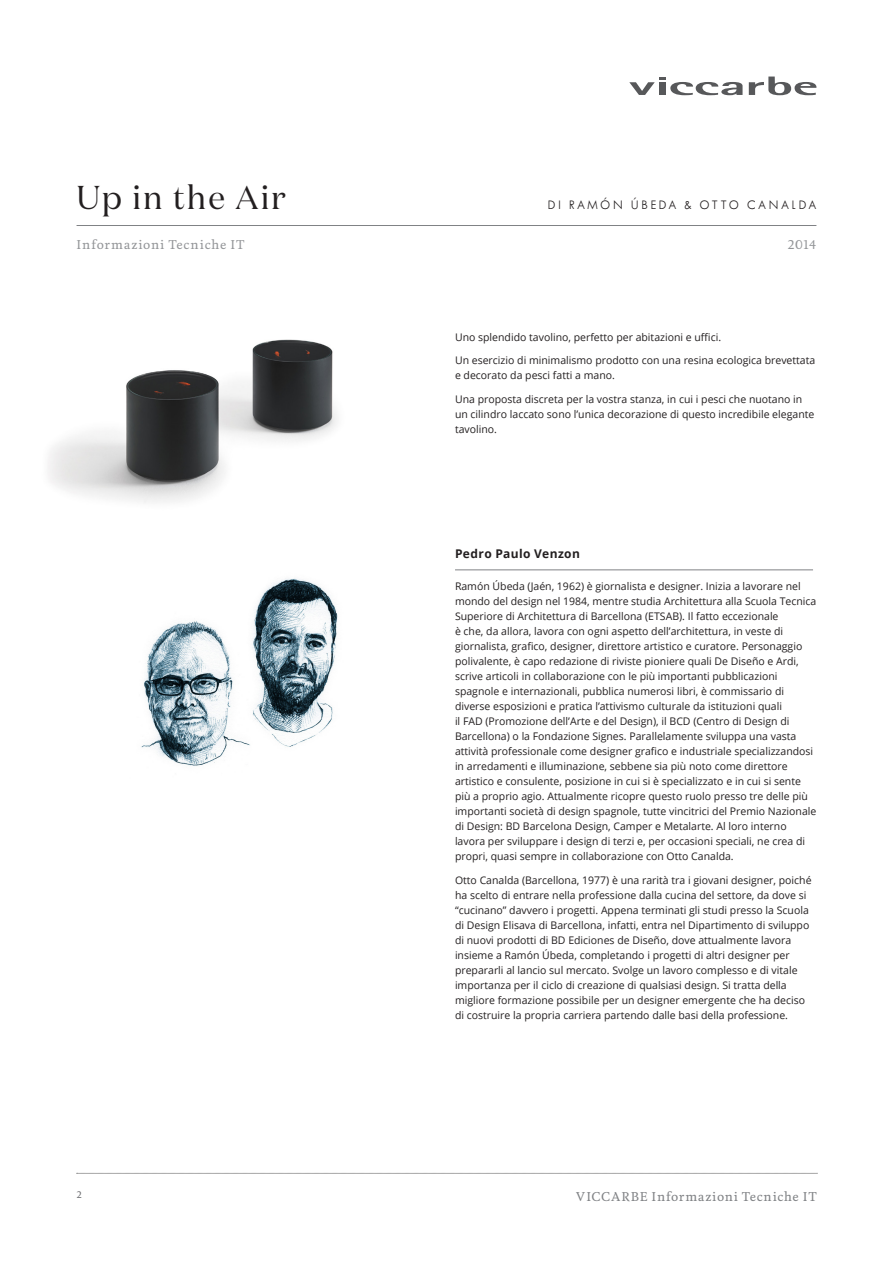
<style>
.page{position:relative;width:893px;height:1263px;background:#fff}
.page>*{position:absolute;margin:0;border:0;box-sizing:border-box;transform-origin:0 0}
.t1{font:33px "Domaine Display";letter-spacing:.06em;color:#231f20}
.t2{font:300 13.5px "Tw Cen MT Pro";letter-spacing:.18em;color:#231f20}
.t3{font:500 12px "Feijoa";letter-spacing:.07em;color:#808285}
.t4{font:500 12px "Feijoa";letter-spacing:.07em;color:#939598}
.t5{font:700 12px "Open Sans";letter-spacing:.03em;color:#231f20}
.t6{font:10.5px/15px "Open Sans";color:#231f20}
.t7{font:500 9px "Feijoa";color:#6c6d70}
</style>
<div class="page">
<svg style="left:77px;top:1173px;width:740px;height:1px"></svg>
<svg style="left:629px;top:77px;width:113px;height:18px"></svg>
<svg style="left:749px;top:77px;width:67px;height:18px"></svg>
<img style="left:48px;top:339px;width:289px;height:164px">
<hr style="left:455px;top:570px;width:358px;height:1px;background:#808285">
<hr style="left:77px;top:225px;width:739px;height:1px;background:#808285">
<img style="left:141px;top:578px;width:197px;height:188px">
<p class="t1" style="left:77px;top:177px;width:211px">Up in the Air</p>
<p class="t2" style="left:548px;top:197px;width:270px">DI RAMÓN ÚBEDA &amp; OTTO CANALDA</p>
<p class="t4" style="left:77px;top:237px;width:169px">Informazioni Tecniche IT</p>
<p class="t4" style="left:787px;top:237px;width:30px">2014</p>
<p class="t6" style="left:455px;top:329px;width:268px">Uno splendido tavolino, perfetto per abitazioni e uffici.</p>
<p class="t6" style="left:455px;top:353px;width:362px">Un esercizio di minimalismo prodotto con una resina ecologica brevettata e decorato da pesci fatti a mano.</p>
<p class="t6" style="left:455px;top:391px;width:361px">Una proposta discreta per la vostra stanza, in cui i pesci che nuotano in un cilindro laccato sono l’unica decorazione di questo incredibile elegante tavolino.</p>
<p class="t5" style="left:455px;top:545px;width:126px">Pedro Paulo Venzon</p>
<p class="t6" style="left:455px;top:579px;width:363px">Ramón Úbeda (Jaén, 1962) è giornalista e designer. Inizia a lavorare nel mondo del design nel 1984, mentre studia Architettura alla Scuola Tecnica Superiore di Architettura di Barcellona (ETSAB). Il fatto eccezionale<br>è che, da allora, lavora con ogni aspetto dell’architettura, in veste di giornalista, grafico, designer, direttore artistico e curatore. Personaggio polivalente, è capo redazione di riviste pioniere quali De Diseño e Ardi, scrive articoli in collaborazione con le più importanti pubblicazioni spagnole e internazionali, pubblica numerosi libri, è commissario di diverse esposizioni e pratica l’attivismo culturale da istituzioni quali<br>il FAD (Promozione dell’Arte e del Design), il BCD (Centro di Design di Barcellona) o la Fondazione Signes. Parallelamente sviluppa una vasta attività professionale come designer grafico e industriale specializzandosi in arredamenti e illuminazione, sebbene sia più noto come direttore artistico e consulente, posizione in cui si è specializzato e in cui si sente più a proprio agio. Attualmente ricopre questo ruolo presso tre delle più importanti società di design spagnole, tutte vincitrici del Premio Nazionale di Design: BD Barcelona Design, Camper e Metalarte. Al loro interno lavora per sviluppare i design di terzi e, per occasioni speciali, ne crea di propri, quasi sempre in collaborazione con Otto Canalda.</p>
<p class="t6" style="left:455px;top:872px;width:358px">Otto Canalda (Barcellona, 1977) è una rarità tra i giovani designer, poiché ha scelto di entrare nella professione dalla cucina del settore, da dove si “cucinano” davvero i progetti. Appena terminati gli studi presso la Scuola di Design Elisava di Barcellona, infatti, entra nel Dipartimento di sviluppo di nuovi prodotti di BD Ediciones de Diseño, dove attualmente lavora insieme a Ramón Úbeda, completando i progetti di altri designer per prepararli al lancio sul mercato. Svolge un lavoro complesso e di vitale importanza per il ciclo di creazione di qualsiasi design. Si tratta della migliore formazione possibile per un designer emergente che ha deciso di costruire la propria carriera partendo dalle basi della professione.</p>
<p class="t7" style="left:77px;top:1189px;width:7px">2</p>
<p class="t3" style="left:576px;top:1189px;width:242px">VICCARBE Informazioni Tecniche IT</p>
</div>
